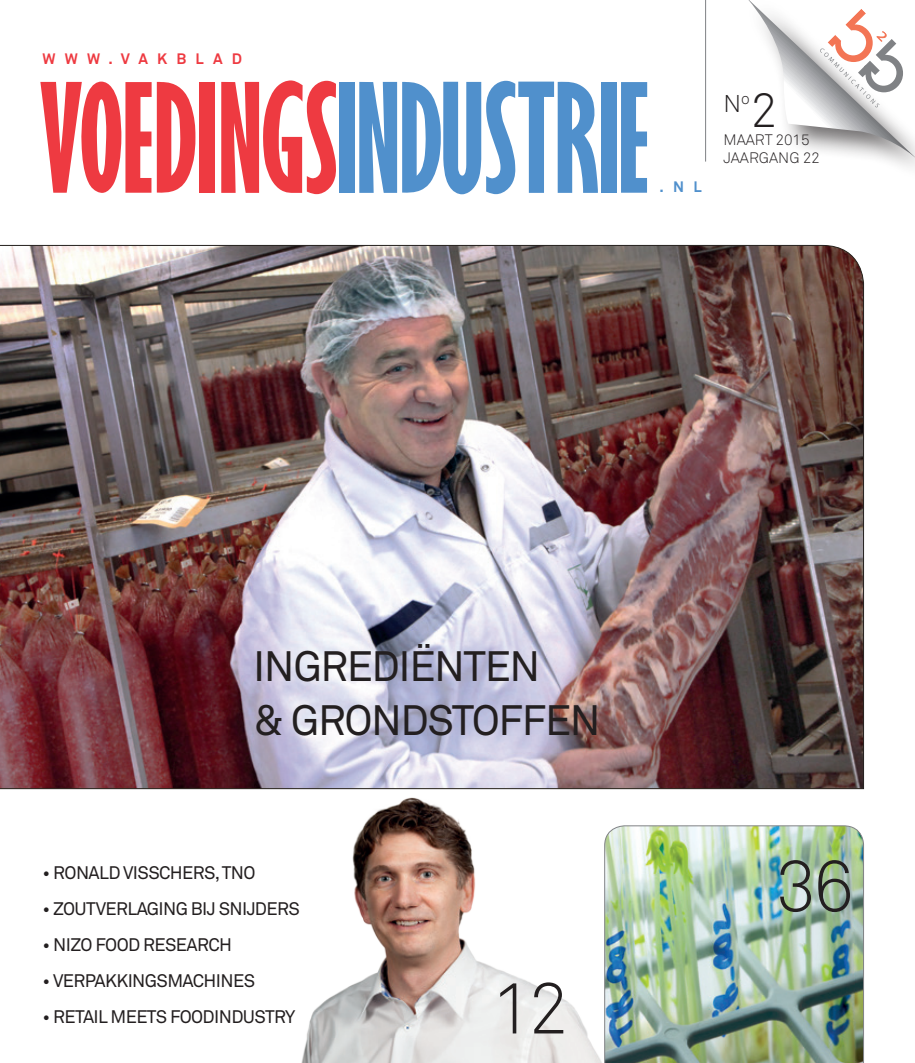
<style>
.page{position:relative;width:915px;height:1063px;background:#fff}
.page>*{position:absolute;margin:0;border:0;box-sizing:border-box;transform-origin:0 0}
.t1{font:700 extra-condensed 158.55px "Gill Sans BQ";letter-spacing:-.015em;color:#5090cc}
.t2{font:300 72px "Akkurat";color:#231f20}
.t3{font:300 48px "Akkurat";color:#231f20}
.t4{font:42px/54px "Akkurat";letter-spacing:-.035em;color:#231f20}
.t5{font:300 24px "Akkurat";color:#231f20}
.t6{font:18px "Akkurat";letter-spacing:-.035em;color:#231f20}
.t7{font:300 15px/18px "Akkurat";color:#231f20}
.t8{font:700 15px "Akkurat";letter-spacing:.61em;color:#ee3a41}
.t9{font:700 15px "Akkurat";color:#5090cc}
.s1{color:#ee3a41}
</style>
<div class="page">
<img style="left:285px;top:789px;width:319px;height:274px">
<img style="left:604px;top:825px;width:259px;height:238px">
<img style="left:0;top:245px;width:864px;height:544px">
<hr style="left:705px;top:0;width:1px;height:162px;background:#808285">
<svg style="left:748px;top:0;width:166px;height:157px"></svg>
<p class="t8" style="left:43px;top:49px;width:201px">WWW.VAKBLAD</p>
<h1 class="t1" style="left:40px;top:54px;width:611px"><span class="s1">VOEDINGS</span>INDUSTRIE</h1>
<p class="t9" style="left:659px;top:177px;width:43px">.NL</p>
<h3 class="t5" style="left:723px;top:88px;width:28px">N<sup>o</sup></h3>
<h3 class="t3" style="left:749px;top:80px;width:29px">2</h3>
<p class="t7" style="left:723px;top:130px;width:98px">MAART 2015<br>JAARGANG 22</p>
<h3 class="t4" style="left:253px;top:639px;width:349px">INGREDIËNTEN<br>&amp; GRONDSTOFFEN</h3>
<p class="t6" style="left:43px;top:861px;width:214px">• RONALD VISSCHERS, TNO</p>
<p class="t6" style="left:43px;top:897px;width:259px">• ZOUTVERLAGING BIJ SNIJDERS</p>
<p class="t6" style="left:43px;top:933px;width:191px">• NIZO FOOD RESEARCH</p>
<p class="t6" style="left:43px;top:969px;width:214px">• VERPAKKINGSMACHINES</p>
<p class="t6" style="left:43px;top:1005px;width:254px">• RETAIL MEETS FOODINDUSTRY</p>
<h2 class="t2" style="left:491px;top:963px;width:78px">12</h2>
<h2 class="t2" style="left:775px;top:841px;width:80px">36</h2>
</div>
